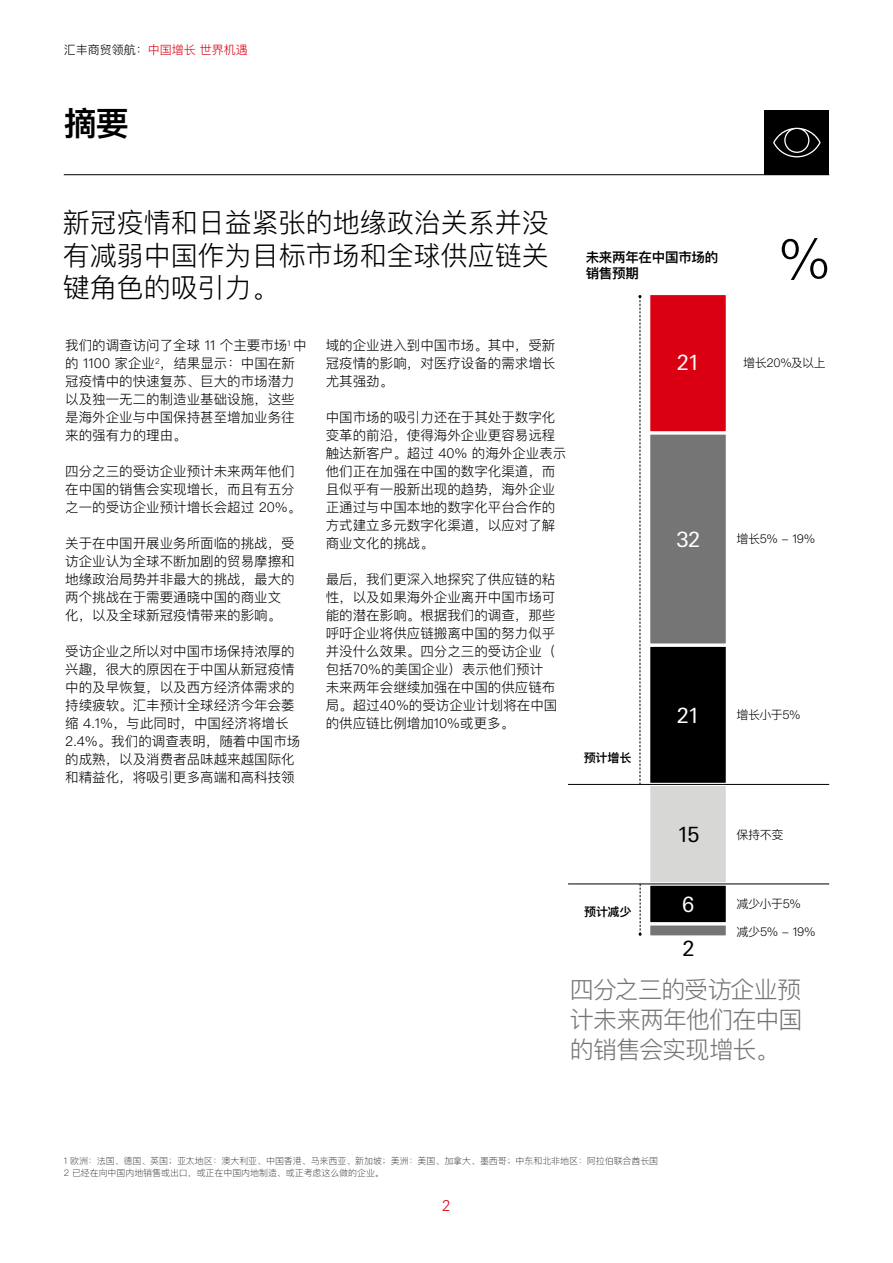
<style>
.page{position:relative;width:893px;height:1263px;background:#fff}
.page>*{position:absolute;margin:0;border:0;box-sizing:border-box;transform-origin:0 0}
.BIG_NUMBER_4{font:300 54px "Univers Nextfor HSBC";color:#000}
.t1{font:600 33px "Ping Fang SC";color:#000}
.Standfirst{font:300 27px/32.4px "Ping Fang SC";color:#000;text-align:justify}
.INTRO{font:300 24px/30px "Ping Fang SC";letter-spacing:-.035em;color:#757575;text-align:justify}
.BIG_NUMBER_0{font:21px "Univers Nextfor HSBC";color:#fff}
.BIG_NUMBER_0-2{font:21px "Univers Nextfor HSBC";color:#000}
.t2{font:300 15px "Univers Nextfor HSBC";color:#db0011}
.t3{font:300 13.5px/18px "Ping Fang SC";color:#000}
.Divider_H{font:600 13.5px/16.5px "Ping Fang SC";letter-spacing:-.02em;color:#000}
.STAT_COPY{font:300 12px "Ping Fang SC";letter-spacing:-.025em;color:#000}
.t4{font:300 12px "Ping Fang SC";color:#db0011}
.STAT_COPY-2{font:600 12px "Ping Fang SC";letter-spacing:-.01em;color:#000}
.Divider_H-2{font:100 9px "Ping Fang SC";letter-spacing:-.01em;color:#000}
.s1{color:#000}
</style>
<div class="page">
<div style="left:765px;top:110px;width:64px;height:65px;background:#000"></div>
<svg style="left:773px;top:128px;width:48px;height:29px"></svg>
<hr style="left:64px;top:174px;width:765px;height:1px;background:#000">
<div style="left:647px;top:922px;width:82px;height:16px;background:#757575;border:3px solid #fff"></div>
<div style="left:649px;top:884px;width:78px;height:40px;background:#000"></div>
<div style="left:647px;top:882px;width:82px;height:43px;border:3px solid #fff"></div>
<div style="left:647px;top:783px;width:82px;height:102px;background:#d7d8d6;border:3px solid #fff"></div>
<div style="left:649px;top:645px;width:78px;height:139px;background:#000"></div>
<div style="left:647px;top:643px;width:82px;height:143px;border:3px solid #fff"></div>
<div style="left:647px;top:431px;width:82px;height:216px;background:#757575;border:3px solid #fff"></div>
<div style="left:647px;top:292px;width:82px;height:142px;background:#db0011;border:3px solid #fff"></div>
<hr style="left:568px;top:784px;width:261px;height:1px;background:#000">
<hr style="left:568px;top:883px;width:261px;height:1px;background:#000">
<svg style="left:638px;top:295px;width:3px;height:489px"></svg>
<svg style="left:639px;top:884px;width:3px;height:52px"></svg>
<p class="t4" style="left:64px;top:42px;width:185px"><span class="s1">汇丰商贸领航：</span>中国增长 世界机遇</p>
<h1 class="t1" style="left:64px;top:102px;width:67px">摘要</h1>
<p class="Standfirst" style="left:63px;top:206px;width:487px">新冠疫情和日益紧张的地缘政治关系并没有减弱中国作为目标市场和全球供应链关键角色的吸引力。</p>
<p class="t3" style="left:65px;top:336px;width:243px">我们的调查访问了全球 11 个主要市场<sup>1</sup> 中的 1100 家企业<sup>2</sup>，结果显示：中国在新冠疫情中的快速复苏、巨大的市场潜力以及独一无二的制造业基础设施，这些是海外企业与中国保持甚至增加业务往来的强有力的理由。</p>
<p class="t3" style="left:65px;top:462px;width:238px">四分之三的受访企业预计未来两年他们在中国的销售会实现增长，而且有五分之一的受访企业预计增长会超过 20%。</p>
<p class="t3" style="left:65px;top:534px;width:231px">关于在中国开展业务所面临的挑战，受访企业认为全球不断加剧的贸易摩擦和地缘政治局势并非最大的挑战，最大的两个挑战在于需要通晓中国的商业文化，以及全球新冠疫情带来的影响。</p>
<p class="t3" style="left:65px;top:642px;width:237px">受访企业之所以对中国市场保持浓厚的兴趣，很大的原因在于中国从新冠疫情中的及早恢复，以及西方经济体需求的持续疲软。汇丰预计全球经济今年会萎缩 4.1%，与此同时，中国经济将增长<br>2.4%。我们的调查表明，随着中国市场的成熟，以及消费者品味越来越国际化和精益化，将吸引更多高端和高科技领</p>
<p class="t3" style="left:326px;top:336px;width:231px;text-align:justify">域的企业进入到中国市场。其中，受新冠疫情的影响，对医疗设备的需求增长尤其强劲。</p>
<p class="t3" style="left:326px;top:408px;width:242px">中国市场的吸引力还在于其处于数字化变革的前沿，使得海外企业更容易远程触达新客户。超过 40% 的海外企业表示他们正在加强在中国的数字化渠道，而且似乎有一股新出现的趋势，海外企业正通过与中国本地的数字化平台合作的方式建立多元数字化渠道，以应对了解商业文化的挑战。</p>
<p class="t3" style="left:326px;top:570px;width:233px">最后，我们更深入地探究了供应链的粘性，以及如果海外企业离开中国市场可能的潜在影响。根据我们的调查，那些呼吁企业将供应链搬离中国的努力似乎并没什么效果。四分之三的受访企业（包括70%的美国企业）表示他们预计未来两年会继续加强在中国的供应链布局。超过40%的受访企业计划将在中国的供应链比例增加10%或更多。</p>
<p class="Divider_H" style="left:586px;top:248px;width:134px">未来两年在中国市场的销售预期</p>
<p class="BIG_NUMBER_0" style="left:677px;top:348px;width:25px">21</p>
<p class="BIG_NUMBER_0" style="left:676px;top:525px;width:25px">32</p>
<p class="STAT_COPY-2" style="left:584px;top:751px;width:49px">预计增长</p>
<p class="BIG_NUMBER_0" style="left:677px;top:701px;width:25px">21</p>
<p class="BIG_NUMBER_0-2" style="left:677px;top:820px;width:24px">15</p>
<p class="BIG_NUMBER_4" style="left:780px;top:221px;width:51px">%</p>
<p class="STAT_COPY" style="left:743px;top:355px;width:84px">增长20%及以上</p>
<p class="STAT_COPY" style="left:736px;top:532px;width:80px">增长5% - 19%</p>
<p class="STAT_COPY" style="left:736px;top:708px;width:66px">增长小于5%</p>
<p class="STAT_COPY" style="left:736px;top:827px;width:49px">保持不变</p>
<p class="STAT_COPY-2" style="left:584px;top:904px;width:49px">预计减少</p>
<p class="BIG_NUMBER_0" style="left:682px;top:889px;width:14px">6</p>
<p class="BIG_NUMBER_0-2" style="left:682px;top:934px;width:14px">2</p>
<p class="STAT_COPY" style="left:736px;top:896px;width:66px">减少小于5%</p>
<p class="STAT_COPY" style="left:736px;top:924px;width:81px">减少5% - 19%</p>
<p class="INTRO" style="left:570px;top:974px;width:234px">四分之三的受访企业预计未来两年他们在中国的销售会实现增长。</p>
<p class="Divider_H-2" style="left:64px;top:1155px;width:596px">1 欧洲：法国、德国、英国；亚太地区：澳大利亚、中国香港、马来西亚、新加坡；美洲：美国、加拿大、墨西哥；中东和北非地区：阿拉伯联合酋长国</p>
<p class="Divider_H-2" style="left:64px;top:1167px;width:322px">2 已经在向中国内地销售或出口，或正在中国内地制造、或正考虑这么做的企业。</p>
<p class="t2" style="left:442px;top:1195px;width:10px">2</p>
</div>
